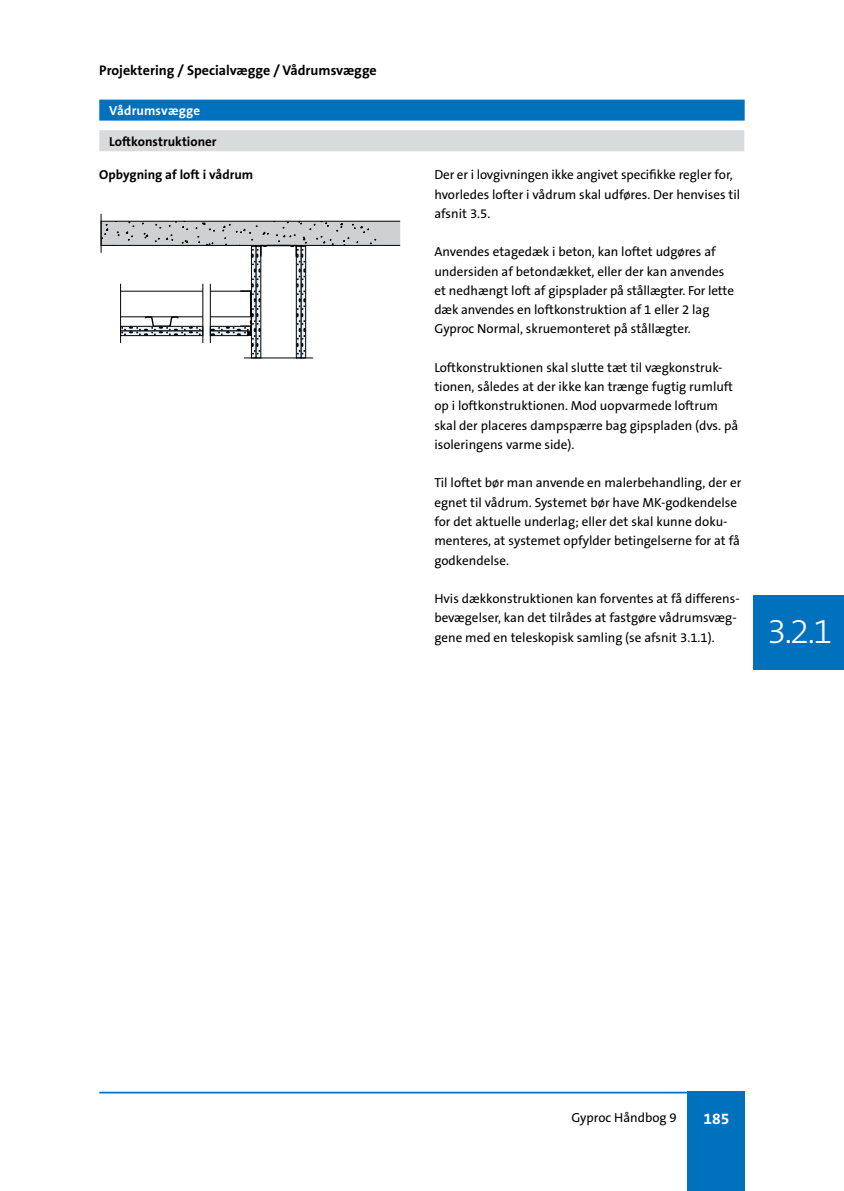
<style>
.page{position:relative;width:844px;height:1191px;background:#fff}
.page>*{position:absolute;margin:0;border:0;box-sizing:border-box;transform-origin:0 0}
.t1{font:300 35px "The Sans B3";color:#fff}
.t2{font:700 15.75px "The Sans B7";color:#fff}
.t3{font:700 14px "The Sans B7";color:#000}
.t4{font:13.12px/19.2px "The Sans B5 Plain";color:#000}
.t5{font:700 13.12px "The Sans B7";color:#000}
.t6{font:700 13.12px "The Sans B7";letter-spacing:.01em;color:#fff}
</style>
<div class="page">
<div style="left:687px;top:1091px;width:57px;height:100px;background:#0071bc"></div>
<hr style="left:99px;top:1091px;width:645px;height:2px;background:#0071bc">
<div style="left:101px;top:221px;width:299px;height:24px;background:#ced0d2;border:1px solid #000"></div>
<svg style="left:101px;top:213px;width:275px;height:145px"></svg>
<div style="left:99px;top:100px;width:645px;height:21px;background:#0071bc"></div>
<div style="left:99px;top:130px;width:645px;height:21px;background:#d8dbdc"></div>
<div style="left:753px;top:595px;width:90px;height:75px;background:#0071bc"></div>
<p class="t3" style="left:99px;top:63px;width:279px">Projektering / Specialvægge / Vådrumsvægge</p>
<p class="t6" style="left:109px;top:104px;width:92px">Vådrumsvægge</p>
<p class="t5" style="left:109px;top:135px;width:109px">Loftkonstruktioner</p>
<p class="t5" style="left:99px;top:168px;width:155px">Opbygning af loft i vådrum</p>
<p class="t4" style="left:434px;top:166px;width:307px">Der er i lovgivningen ikke angivet specifikke regler for, hvorledes lofter i vådrum skal udføres. Der henvises til afsnit 3.5.</p>
<p class="t4" style="left:434px;top:243px;width:301px">Anvendes etagedæk i beton, kan loftet udgøres af undersiden af betondækket, eller der kan anvendes et nedhængt loft af gipsplader på stållægter. For lette dæk anvendes en loftkonstruktion af 1 eller 2 lag Gyproc Normal, skruemonteret på stållægter.</p>
<p class="t4" style="left:434px;top:358px;width:305px">Loftkonstruktionen skal slutte tæt til vægkonstruk&shy;tionen, således at der ikke kan trænge fugtig rumluft op i loftkonstruktionen. Mod uopvarmede loftrum skal der placeres dampspærre bag gipspladen (dvs. på isoleringens varme side).</p>
<p class="t4" style="left:434px;top:474px;width:308px">Til loftet bør man anvende en malerbehandling, der er egnet til vådrum. Systemet bør have MK-godkendelse for det aktuelle underlag; eller det skal kunne doku&shy;menteres, at systemet opfylder betingelserne for at få godkendelse.</p>
<p class="t4" style="left:434px;top:589px;width:307px">Hvis dækkonstruktionen kan forventes at få differens&shy;bevægelser, kan det tilrådes at fastgøre vådrumsvæg&shy;gene med en teleskopisk samling (se afsnit 3.1.1).</p>
<p class="t1" style="left:767px;top:613px;width:67px">3.2.1</p>
<p class="t4" style="left:571px;top:1108px;width:107px">Gyproc Håndbog 9</p>
<p class="t2" style="left:703px;top:1110px;width:27px">185</p>
</div>
